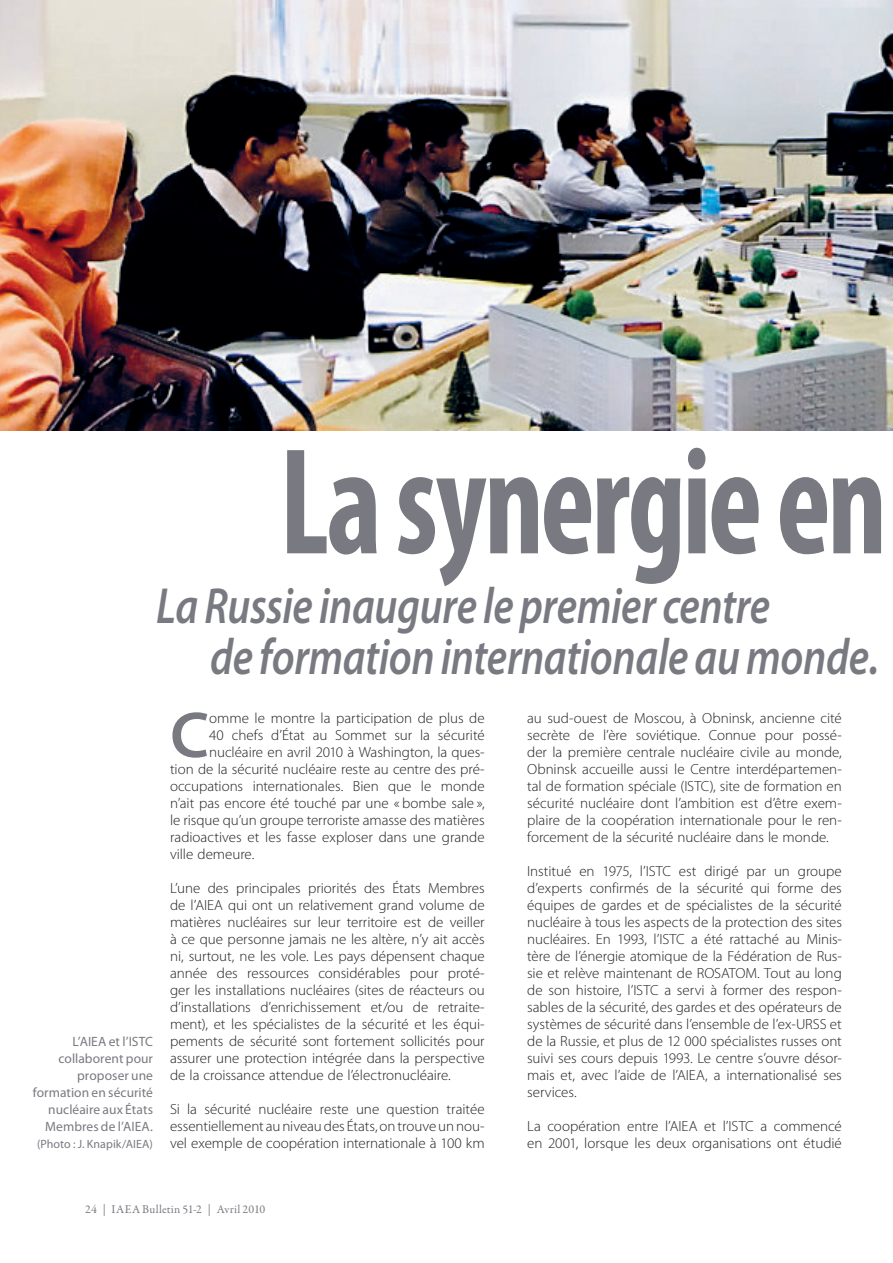
<style>
.page{position:relative;width:893px;height:1263px;background:#fff}
.page>*{position:absolute;margin:0;border:0;box-sizing:border-box;transform-origin:0 0}
.t1{font:700 condensed 153px "Myriad Pro";letter-spacing:-.025em;color:#797a81;scale:.85 1}
.t2{font:600 65.1px "Myriad Pro";color:#797a81}
.t3{font:italic 600 51px/51px "Myriad Pro";letter-spacing:-.01em;color:#797a81;scale:.83 1}
.t4{font:300 14.7px/17px "Myriad Pro";letter-spacing:-.005em;color:#231f20;text-align:justify}
.t5{font:13.5px/17px "Myriad Pro";letter-spacing:.005em;color:#797a81;text-align:right}
.t6{font:12px "Garamond Premr Pro";letter-spacing:.02em;color:#797a81}
.t7{font:12px "Myriad Pro";letter-spacing:.005em;color:#797a81}
</style>
<div class="page">
<img style="left:0;top:0;width:893px;height:430px">
<div style="left:868px;top:665px;width:10px;height:11px;border:3px solid #fff;border-radius:50%"></div>
<h1 class="t1" style="left:280px;top:407px;width:716px">La synergie en</h1>
<h3 class="t3" style="left:210px;top:579px;width:807px;text-indent:-54px">La Russie inaugure le premier centre<br>de formation internationale au monde.</h3>
<p class="t5" style="left:33px;top:1033px;width:122px">L’AIEA et l’ISTC collaborent pour proposer une formation en sécurité nucléaire aux États<br>Membres de l’AIEA.</p>
<p class="t7" style="left:37px;top:1137px;width:118px">(Photo : J. Knapik/AIEA)</p>
<h2 class="t2" style="left:170px;top:694px;width:41px">C</h2>
<p class="t4" style="left:209px;top:710px;width:277px">omme le montre la participation de plus de</p>
<p class="t4" style="left:209px;top:727px;width:277px">40 chefs d’État au Sommet sur la sécurité</p>
<p class="t4" style="left:209px;top:744px;width:277px">nucléaire en avril 2010 à Washington, la ques-</p>
<p class="t4" style="left:170px;top:761px;width:316px">tion de la sécurité nucléaire reste au centre des pré-</p>
<p class="t4" style="left:170px;top:778px;width:316px">occupations internationales. Bien que le monde</p>
<p class="t4" style="left:170px;top:795px;width:316px">n’ait pas encore été touché par une « bombe sale »,</p>
<p class="t4" style="left:170px;top:812px;width:316px">le risque qu’un groupe terroriste amasse des matières</p>
<p class="t4" style="left:170px;top:829px;width:316px">radioactives et les fasse exploser dans une grande</p>
<p class="t4" style="left:170px;top:846px;width:86px">ville demeure.</p>
<p class="t4" style="left:170px;top:880px;width:316px">L’une des principales priorités des États Membres de l’AIEA qui ont un relativement grand volume de matières nucléaires sur leur territoire est de veiller à ce que personne jamais ne les altère, n’y ait accès ni, surtout, ne les vole. Les pays dépensent chaque année des ressources considérables pour proté&shy;ger les installations nucléaires (sites de réacteurs ou d’installations d’enrichissement et/ou de retraite&shy;ment), et les spécialistes de la sécurité et les équi&shy;pements de sécurité sont fortement sollicités pour assurer une protection intégrée dans la perspective de la croissance attendue de l’électronucléaire.</p>
<p class="t4" style="left:170px;top:1101px;width:316px">Si la sécurité nucléaire reste une question traitée essentiellement au niveau des États, on trouve un nou&shy;vel exemple de coopération internationale à 100 km</p>
<p class="t6" style="left:85px;top:1201px;width:182px">24 | IAEA Bulletin 51-2 | Avril 2010</p>
<p class="t4" style="left:527px;top:710px;width:316px">au sud-ouest de Moscou, à Obninsk, ancienne cité secrète de l’ère soviétique. Connue pour possé&shy;der la première centrale nucléaire civile au monde, Obninsk accueille aussi le Centre interdépartemen&shy;tal de formation spéciale (ISTC), site de formation en sécurité nucléaire dont l’ambition est d’être exem&shy;plaire de la coopération internationale pour le ren&shy;forcement de la sécurité nucléaire dans le monde.</p>
<p class="t4" style="left:527px;top:863px;width:316px">Institué en 1975, l’ISTC est dirigé par un groupe d’experts confirmés de la sécurité qui forme des équipes de gardes et de spécialistes de la sécurité nucléaire à tous les aspects de la protection des sites nucléaires. En 1993, l’ISTC a été rattaché au Minis&shy;tère de l’énergie atomique de la Fédération de Rus&shy;sie et relève maintenant de ROSATOM. Tout au long de son histoire, l’ISTC a servi à former des respon&shy;sables de la sécurité, des gardes et des opérateurs de systèmes de sécurité dans l’ensemble de l’ex-URSS et de la Russie, et plus de 12 000 spécialistes russes ont suivi ses cours depuis 1993. Le centre s’ouvre désor&shy;mais et, avec l’aide de l’AIEA, a internationalisé ses services.</p>
<p class="t4" style="left:527px;top:1118px;width:316px">La coopération entre l’AIEA et l’ISTC a commencé en 2001, lorsque les deux organisations ont étudié</p>
</div>
